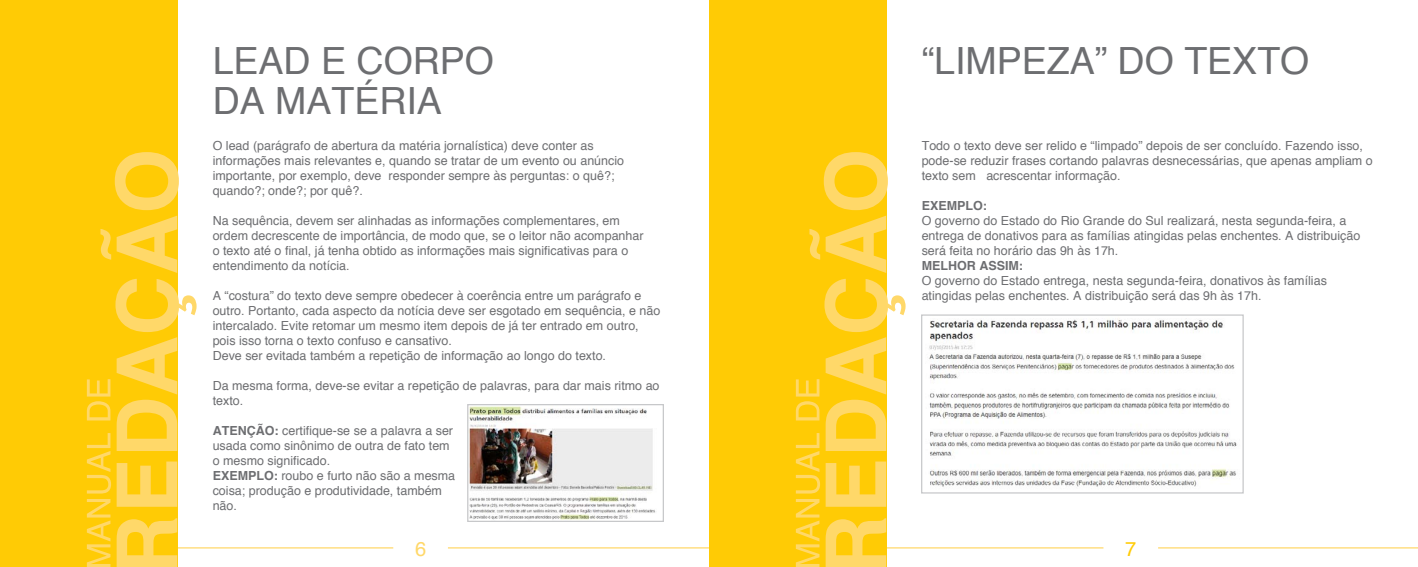
<style>
.page{position:relative;width:1418px;height:567px;background:#fff}
.page>*{position:absolute;margin:0;border:0;box-sizing:border-box;transform-origin:0 0}
.t1{font:37.5px/40px "Helvetica";color:#6d6e71}
.t2{font:20px "Helvetica";color:#ffd869}
.t3{font:20px "Helvetica";color:#ffcb05}
.t4{font:12.5px/15px "Helvetica";color:#6d6e71}
.t5{font:700 12.5px "Helvetica";color:#6d6e71}
.s1{font-weight:700}
</style>
<div class="page">
<hr style="left:0;top:547px;width:393px;height:1px;background:#ffd869">
<hr style="left:448px;top:547px;width:261px;height:1px;background:#ffd869">
<hr style="left:709px;top:547px;width:394px;height:1px;background:#ffd869">
<hr style="left:1158px;top:547px;width:259px;height:1px;background:#ffd869">
<div style="left:0;top:0;width:177px;height:567px;background:#ffcb05"></div>
<svg style="left:87px;top:152px;width:109px;height:415px"></svg>
<div style="left:709px;top:0;width:177px;height:567px;background:#ffcb05"></div>
<svg style="left:795px;top:152px;width:110px;height:415px"></svg>
<img style="left:469px;top:406px;width:186px;height:114px">
<div style="left:467px;top:404px;width:197px;height:118px;border:1px solid #c7c8ca"></div>
<img style="left:929px;top:318px;width:308px;height:169px">
<div style="left:921px;top:314px;width:322px;height:180px;border:1px solid #c7c8ca"></div>
<h1 class="t1" style="left:213px;top:40px;width:283px">LEAD E CORPO<br>DA MATÉRIA</h1>
<p class="t4" style="left:213px;top:138px;width:413px">O lead (parágrafo de abertura da matéria jornalística) deve conter as informações mais relevantes e, quando se tratar de um evento ou anúncio importante, por exemplo, deve responder sempre às perguntas: o quê?; quando?; onde?; por quê?.</p>
<p class="t4" style="left:213px;top:213px;width:432px">Na sequência, devem ser alinhadas as informações complementares, em ordem decrescente de importância, de modo que, se o leitor não acompanhar o texto até o final, já tenha obtido as informações mais significativas para o entendimento da notícia.</p>
<p class="t4" style="left:213px;top:288px;width:449px">A “costura” do texto deve sempre obedecer à coerência entre um parágrafo e outro. Portanto, cada aspecto da notícia deve ser esgotado em sequência, e não intercalado. Evite retomar um mesmo item depois de já ter entrado em outro, pois isso torna o texto confuso e cansativo.<br>Deve ser evitada também a repetição de informação ao longo do texto.</p>
<p class="t4" style="left:213px;top:378px;width:448px">Da mesma forma, deve-se evitar a repetição de palavras, para dar mais ritmo ao texto.</p>
<p class="t4" style="left:213px;top:423px;width:244px"><span class="s1">ATENÇÃO:</span> certifique-se se a palavra a ser usada como sinônimo de outra de fato tem o mesmo significado.<br><span class="s1">EXEMPLO:</span> roubo e furto não são a mesma coisa; produção e produtividade, também não.</p>
<h1 class="t1" style="left:921px;top:40px;width:389px">“LIMPEZA” DO TEXTO</h1>
<p class="t4" style="left:921px;top:138px;width:452px">Todo o texto deve ser relido e “limpado” depois de ser concluído. Fazendo isso, pode-se reduzir frases cortando palavras desnecessárias, que apenas ampliam o texto sem acrescentar informação.</p>
<p class="t5" style="left:921px;top:198px;width:67px">EXEMPLO:</p>
<p class="t4" style="left:921px;top:213px;width:440px">O governo do Estado do Rio Grande do Sul realizará, nesta segunda-feira, a entrega de donativos para as famílias atingidas pelas enchentes. A distribuição será feita no horário das 9h às 17h.</p>
<p class="t5" style="left:921px;top:258px;width:103px">MELHOR ASSIM:</p>
<p class="t4" style="left:921px;top:273px;width:407px">O governo do Estado entrega, nesta segunda-feira, donativos às famílias atingidas pelas enchentes. A distribuição será das 9h às 17h.</p>
<h2 class="t2" style="left:415px;top:536px;width:13px">6</h2>
<h2 class="t3" style="left:1125px;top:536px;width:13px">7</h2>
</div>
